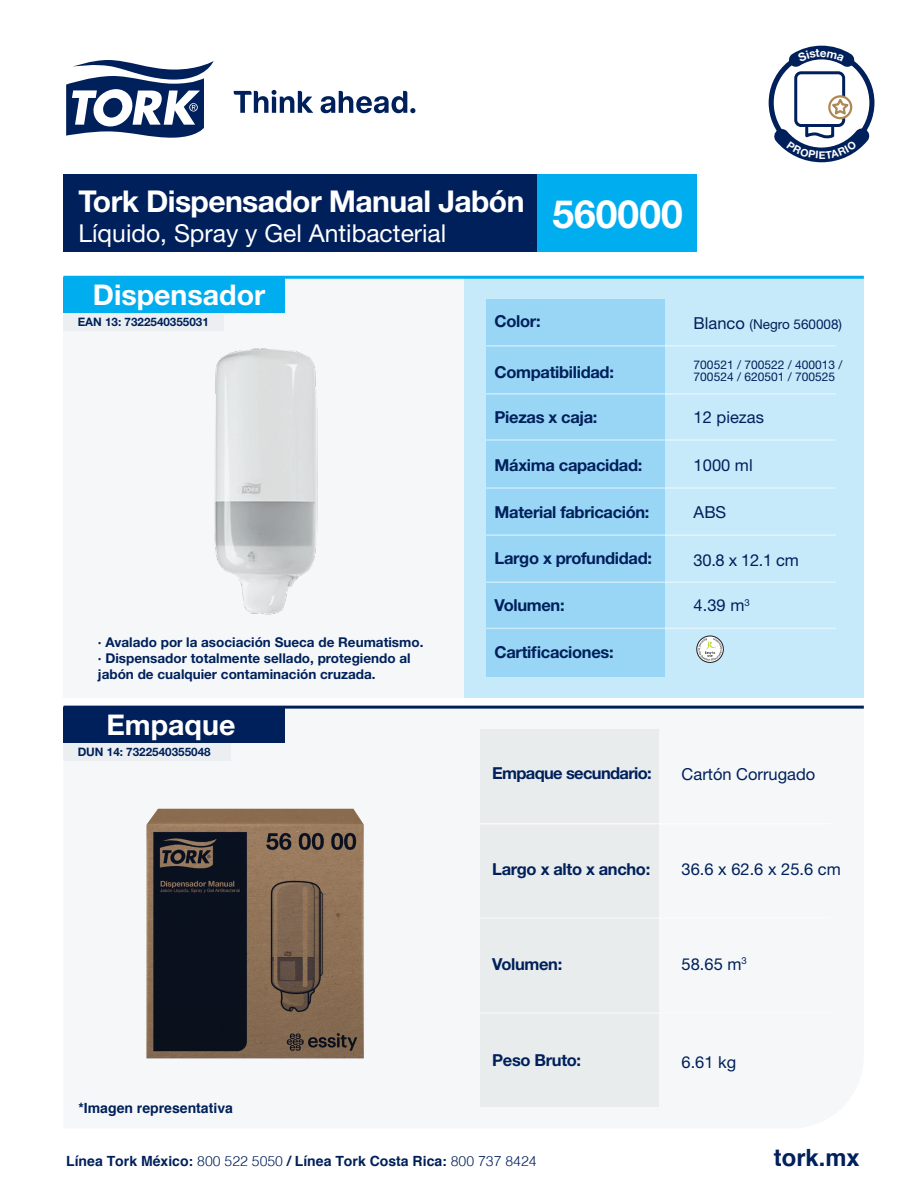
<style>
.page{position:relative;width:918px;height:1188px;background:#fff}
.page>*{position:absolute;margin:0;border:0;box-sizing:border-box;transform-origin:0 0}
.t1{font:700 39px "Helvetica Neue LT Std";color:#fff}
.t2{font:700 30.15px "Helvetica Neue LT Std";letter-spacing:-.02em;color:#fff}
.t3{font:700 28.5px "Helvetica Neue LT Std";color:#fff}
.t4{font:24.75px "Helvetica Neue LT Std";color:#fff}
.t5{font:700 23.7px "Helvetica";color:#00205b}
.t6{font:700 16.5px "Helvetica Neue LT Std";letter-spacing:-.02em;color:#00205b}
.t7{font:16.5px "Helvetica Neue LT Std";color:#00205b}
.t8{font:700 16.5px "Helvetica Neue LT Std";letter-spacing:-.04em;color:#00205b}
.t9{font:700 14.1px "Helvetica";color:#00205b}
.t10{font:700 13.5px/16.2px "Helvetica Neue LT Std";color:#00205b}
.t11{font:13.5px "Helvetica Neue LT Std";color:#00205b}
.t12{font:12px/12.5px "Helvetica Neue LT Std";color:#00205b}
.t13{font:700 11.7px "Helvetica Neue LT Std";color:#00205b}
.s1{font-size:16.5px}
.s2{font-weight:300}
</style>
<div class="page">
<svg style="left:234px;top:90px;width:79px;height:23px"></svg>
<svg style="left:321px;top:91px;width:94px;height:22px"></svg>
<svg style="left:66px;top:60px;width:148px;height:78px"></svg>
<div style="left:63px;top:277px;width:402px;height:421px;background:#f5f7f8"></div>
<img style="left:63px;top:693px;width:441px;height:366px">
<div style="left:480px;top:729px;width:178px;height:378px;background:#e9eced"></div>
<hr style="left:480px;top:823px;width:350px;height:1px;background:#fff">
<hr style="left:480px;top:917px;width:350px;height:2px;background:#fff">
<hr style="left:480px;top:1012px;width:350px;height:2px;background:#fff">
<img style="left:214px;top:348px;width:104px;height:267px">
<div style="left:465px;top:277px;width:399px;height:421px;background:#c6eafa"></div>
<svg style="left:696px;top:635px;width:28px;height:28px"></svg>
<div style="left:486px;top:299px;width:178px;height:377px;background:#99d6f5"></div>
<hr style="left:486px;top:345px;width:350px;height:2px;background:#fff">
<hr style="left:486px;top:393px;width:350px;height:2px;background:#fff">
<hr style="left:486px;top:439px;width:350px;height:2px;background:#fff">
<hr style="left:486px;top:487px;width:350px;height:2px;background:#fff">
<hr style="left:486px;top:534px;width:350px;height:2px;background:#fff">
<hr style="left:486px;top:581px;width:350px;height:2px;background:#fff">
<hr style="left:486px;top:628px;width:350px;height:1px;background:#fff">
<div style="left:63px;top:277px;width:222px;height:36px;background:#00aeef"></div>
<div style="left:63px;top:707px;width:222px;height:36px;background:#00205b"></div>
<hr style="left:63px;top:276px;width:801px;height:3px;background:#00aeef">
<hr style="left:63px;top:706px;width:801px;height:3px;background:#00205b">
<div style="left:63px;top:313px;width:161px;height:18px;background:#ebeff1"></div>
<div style="left:63px;top:743px;width:168px;height:18px;background:#ebeff1"></div>
<div style="left:769px;top:50px;width:105px;height:106px;background:#00205b;border-radius:50%"></div>
<div style="left:774px;top:55px;width:95px;height:96px;background:#fff;border-radius:50%"></div>
<div style="left:794px;top:71px;width:51px;height:56px;border:3px solid #00205b;border-radius:5px"></div>
<div style="left:63px;top:174px;width:474px;height:78px;background:#00205b"></div>
<div style="left:537px;top:174px;width:160px;height:78px;background:#00aeef"></div>
<svg style="left:773px;top:95px;width:97px;height:67px"></svg>
<svg style="left:788px;top:46px;width:67px;height:22px"></svg>
<h2 class="t2" style="left:78px;top:183px;width:448px">Tork Dispensador Manual Jabón</h2>
<h3 class="t4" style="left:78px;top:218px;width:369px">Líquido, Spray y Gel Antibacterial</h3>
<h1 class="t1" style="left:553px;top:190px;width:132px">560000</h1>
<h3 class="t3" style="left:93px;top:278px;width:174px">Dispensador</h3>
<p class="t13" style="left:78px;top:315px;width:133px">EAN 13: 7322540355031</p>
<p class="t10" style="left:98px;top:634px;width:327px">· Avalado por la asociación Sueca de Reumatismo. · Dispensador totalmente sellado, protegiendo al jabón de cualquier contaminación cruzada.</p>
<h3 class="t3" style="left:106px;top:707px;width:131px">Empaque</h3>
<p class="t13" style="left:78px;top:745px;width:134px">DUN 14: 7322540355048</p>
<p class="t6" style="left:495px;top:311px;width:48px">Color:</p>
<p class="t6" style="left:495px;top:362px;width:121px">Compatibilidad:</p>
<p class="t6" style="left:495px;top:407px;width:104px">Piezas x caja:</p>
<p class="t6" style="left:495px;top:455px;width:149px">Máxima capacidad:</p>
<p class="t6" style="left:495px;top:501px;width:156px">Material fabricación:</p>
<p class="t6" style="left:495px;top:548px;width:159px">Largo x profundidad:</p>
<p class="t6" style="left:495px;top:595px;width:72px">Volumen:</p>
<p class="t6" style="left:495px;top:641px;width:121px">Cartificaciones:</p>
<p class="t11" style="left:694px;top:316px;width:150px"><span class="s1">Blanco</span> (Negro 560008)</p>
<p class="t12" style="left:694px;top:358px;width:150px">700521 / 700522 / 400013 /<br>700524 / 620501 / 700525</p>
<p class="t7" style="left:694px;top:407px;width:72px">12 piezas</p>
<p class="t7" style="left:694px;top:456px;width:61px">1000 ml</p>
<p class="t7" style="left:694px;top:502px;width:34px">ABS</p>
<p class="t7" style="left:694px;top:550px;width:107px">30.8 x 12.1 cm</p>
<p class="t7" style="left:694px;top:595px;width:58px">4.39 m<sup>3</sup></p>
<p class="t8" style="left:492px;top:763px;width:161px">Empaque secundario:</p>
<p class="t7" style="left:682px;top:765px;width:135px">Cartón Corrugado</p>
<p class="t6" style="left:492px;top:859px;width:160px">Largo x alto x ancho:</p>
<p class="t6" style="left:492px;top:954px;width:72px">Volumen:</p>
<p class="t7" style="left:682px;top:860px;width:161px">36.6 x 62.6 x 25.6 cm</p>
<p class="t7" style="left:682px;top:954px;width:67px">58.65 m<sup>3</sup></p>
<p class="t9" style="left:78px;top:1096px;width:156px">*Imagen representativa</p>
<p class="t6" style="left:492px;top:1050px;width:91px">Peso Bruto:</p>
<p class="t9" style="left:66px;top:1150px;width:472px">Línea Tork México: <span class="s2">800 522 5050</span> / Línea Tork Costa Rica: <span class="s2">800 737 8424</span></p>
<p class="t7" style="left:682px;top:1052px;width:56px">6.61 kg</p>
<h3 class="t5" style="left:774px;top:1139px;width:87px">tork.mx</h3>
</div>
